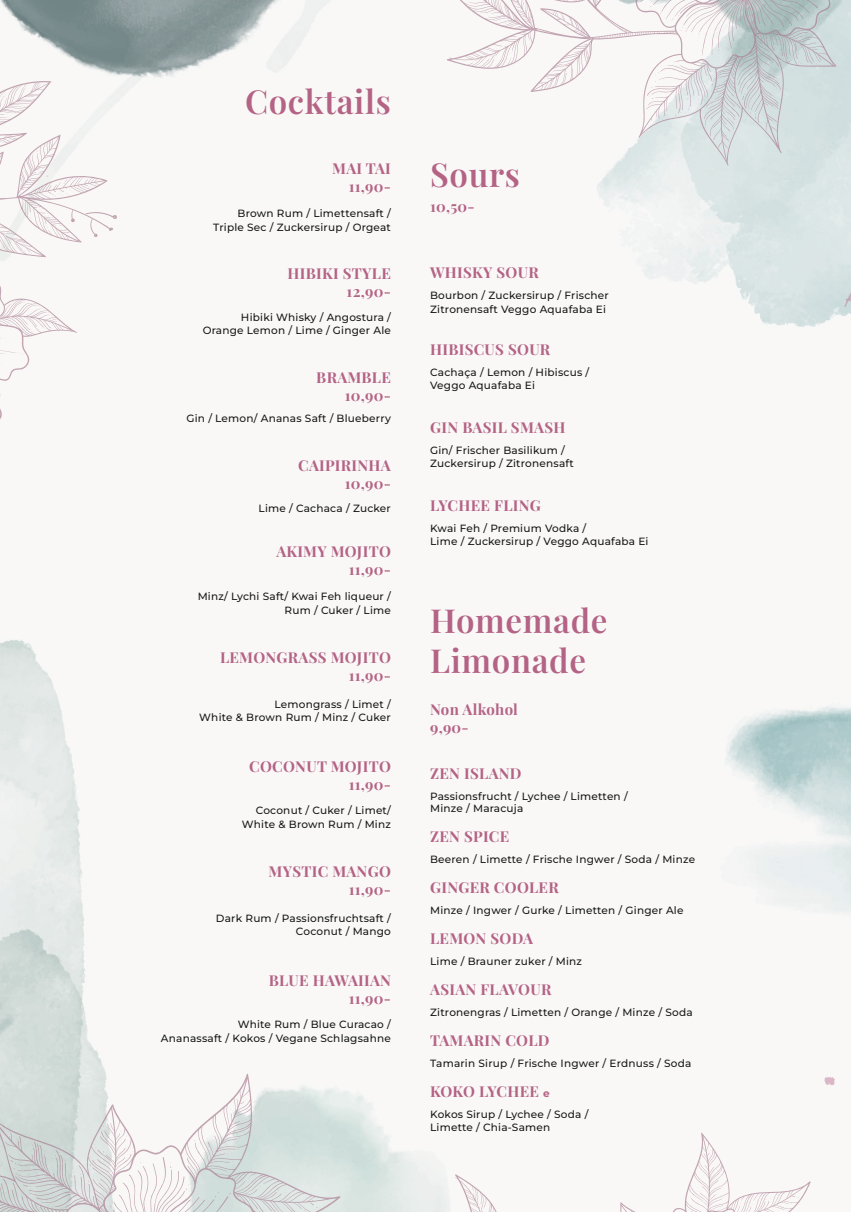
<style>
.page{position:relative;width:851px;height:1212px;background:#fff}
.page>*{position:absolute;margin:0;border:0;box-sizing:border-box;transform-origin:0 0}
.t1{font:600 33px "Playfair Display";letter-spacing:.02em;color:#b46385}
.t2{font:700 15px "Playfair Display";letter-spacing:.02em;color:#b46385}
.t3{font:700 15px "Playfair Display";letter-spacing:-.005em;color:#b46385}
.t4{font:500 10.5px "Montserrat";letter-spacing:.02em;color:#181a19}
.s1{font-family:"Montserrat";font-size:10.5px}
</style>
<div class="page">
<img style="left:0;top:0;width:850px;height:1212px">
<svg style="left:439px;top:0;width:411px;height:166px"></svg>
<svg style="left:697px;top:34px;width:2px;height:7px"></svg>
<svg style="left:680px;top:27px;width:3px;height:4px"></svg>
<svg style="left:671px;top:15px;width:8px;height:5px"></svg>
<svg style="left:769px;top:107px;width:6px;height:2px"></svg>
<svg style="left:776px;top:86px;width:5px;height:3px"></svg>
<svg style="left:771px;top:62px;width:2px;height:6px"></svg>
<svg style="left:707px;top:76px;width:15px;height:9px"></svg>
<svg style="left:687px;top:91px;width:69px;height:59px;background:#d5dcdd"></svg>
<svg style="left:675px;top:111px;width:6px;height:5px"></svg>
<svg style="left:658px;top:115px;width:9px;height:6px"></svg>
<svg style="left:651px;top:73px;width:7px;height:15px"></svg>
<svg style="left:649px;top:96px;width:4px;height:3px"></svg>
<svg style="left:789px;top:60px;width:12px;height:4px"></svg>
<svg style="left:764px;top:46px;width:11px;height:8px"></svg>
<svg style="left:818px;top:43px;width:2px;height:7px"></svg>
<svg style="left:805px;top:33px;width:7px;height:7px"></svg>
<svg style="left:581px;top:44px;width:7px;height:7px"></svg>
<svg style="left:561px;top:65px;width:12px;height:7px"></svg>
<svg style="left:499px;top:0;width:5px;height:5px"></svg>
<svg style="left:0;top:1073px;width:341px;height:139px"></svg>
<svg style="left:215px;top:1192px;width:4px;height:5px"></svg>
<svg style="left:186px;top:1184px;width:3px;height:6px"></svg>
<svg style="left:23px;top:1184px;width:11px;height:3px"></svg>
<svg style="left:11px;top:1160px;width:5px;height:9px"></svg>
<svg style="left:31px;top:1145px;width:2px;height:7px"></svg>
<svg style="left:55px;top:1152px;width:11px;height:9px"></svg>
<svg style="left:90px;top:1154px;width:5px;height:3px"></svg>
<svg style="left:121px;top:1131px;width:6px;height:6px"></svg>
<svg style="left:126px;top:1145px;width:7px;height:10px"></svg>
<svg style="left:304px;top:1202px;width:13px;height:9px"></svg>
<svg style="left:240px;top:1173px;width:48px;height:39px;background:#d5d8d8"></svg>
<svg style="left:207px;top:1132px;width:7px;height:7px"></svg>
<svg style="left:367px;top:1132px;width:455px;height:80px"></svg>
<svg style="left:113px;top:212px;width:4px;height:7px"></svg>
<svg style="left:0;top:54px;width:113px;height:463px"></svg>
<svg style="left:25px;top:302px;width:34px;height:30px"></svg>
<svg style="left:39px;top:207px;width:14px;height:11px"></svg>
<svg style="left:53px;top:180px;width:21px;height:17px"></svg>
<svg style="left:38px;top:168px;width:6px;height:5px"></svg>
<svg style="left:33px;top:151px;width:5px;height:3px"></svg>
<svg style="left:7px;top:113px;width:9px;height:5px"></svg>
<p class="t1" style="left:245px;top:76px;width:147px">Cocktails</p>
<p class="t2" style="left:332px;top:156px;width:60px">MAI TAI</p>
<p class="t2" style="left:349px;top:174px;width:44px">11,90-</p>
<p class="t4" style="left:237px;top:206px;width:155px">Brown Rum / Limettensaft /</p>
<p class="t4" style="left:213px;top:220px;width:179px">Triple Sec / Zuckersirup / Orgeat</p>
<p class="t2" style="left:287px;top:261px;width:105px">HIBIKI STYLE</p>
<p class="t2" style="left:346px;top:279px;width:46px">12,90-</p>
<p class="t4" style="left:241px;top:310px;width:151px">Hibiki Whisky / Angostura /</p>
<p class="t4" style="left:203px;top:323px;width:189px">Orange Lemon / Lime / Ginger Ale</p>
<p class="t2" style="left:316px;top:366px;width:76px">BRAMBLE</p>
<p class="t2" style="left:345px;top:384px;width:48px">10,90-</p>
<p class="t4" style="left:186px;top:411px;width:206px">Gin / Lemon/ Ananas Saft / Blueberry</p>
<p class="t2" style="left:298px;top:454px;width:94px">CAIPIRINHA</p>
<p class="t2" style="left:345px;top:472px;width:48px">10,90-</p>
<p class="t4" style="left:258px;top:501px;width:134px">Lime / Cachaca / Zucker</p>
<p class="t2" style="left:276px;top:540px;width:116px">AKIMY MOJITO</p>
<p class="t2" style="left:349px;top:558px;width:44px">11,90-</p>
<p class="t4" style="left:198px;top:589px;width:195px">Minz/ Lychi Saft/ Kwai Feh liqueur /</p>
<p class="t4" style="left:284px;top:603px;width:108px">Rum / Cuker / Lime</p>
<p class="t2" style="left:220px;top:645px;width:172px">LEMONGRASS MOJITO</p>
<p class="t2" style="left:349px;top:663px;width:44px">11,90-</p>
<p class="t4" style="left:274px;top:697px;width:118px">Lemongrass / Limet /</p>
<p class="t4" style="left:199px;top:711px;width:193px">White &amp; Brown Rum / Minz / Cuker</p>
<p class="t2" style="left:249px;top:755px;width:143px">COCONUT MOJITO</p>
<p class="t2" style="left:349px;top:773px;width:44px">11,90-</p>
<p class="t4" style="left:256px;top:803px;width:136px">Coconut / Cuker / Limet/</p>
<p class="t4" style="left:242px;top:817px;width:150px">White &amp; Brown Rum / Minz</p>
<p class="t2" style="left:268px;top:859px;width:124px">MYSTIC MANGO</p>
<p class="t2" style="left:349px;top:877px;width:44px">11,90-</p>
<p class="t4" style="left:216px;top:911px;width:176px">Dark Rum / Passionsfruchtsaft /</p>
<p class="t4" style="left:296px;top:925px;width:96px">Coconut / Mango</p>
<p class="t2" style="left:269px;top:969px;width:124px">BLUE HAWAIIAN</p>
<p class="t2" style="left:349px;top:987px;width:44px">11,90-</p>
<p class="t4" style="left:238px;top:1017px;width:155px">White Rum / Blue Curacao /</p>
<p class="t4" style="left:161px;top:1031px;width:231px">Ananassaft / Kokos / Vegane Schlagsahne</p>
<p class="t1" style="left:430px;top:149px;width:91px">Sours</p>
<p class="t2" style="left:430px;top:194px;width:46px">10,50-</p>
<p class="t2" style="left:430px;top:261px;width:110px">WHISKY SOUR</p>
<p class="t4" style="left:430px;top:288px;width:180px">Bourbon / Zuckersirup / Frischer</p>
<p class="t4" style="left:430px;top:302px;width:177px">Zitronensaft Veggo Aquafaba Ei</p>
<p class="t2" style="left:430px;top:337px;width:122px">HIBISCUS SOUR</p>
<p class="t4" style="left:430px;top:365px;width:160px">Cachaça / Lemon / Hibiscus /</p>
<p class="t4" style="left:430px;top:378px;width:106px">Veggo Aquafaba Ei</p>
<p class="t2" style="left:430px;top:415px;width:137px">GIN BASIL SMASH</p>
<p class="t4" style="left:430px;top:443px;width:136px">Gin/ Frischer Basilikum /</p>
<p class="t4" style="left:430px;top:456px;width:145px">Zuckersirup / Zitronensaft</p>
<p class="t2" style="left:430px;top:493px;width:112px">LYCHEE FLING</p>
<p class="t4" style="left:430px;top:521px;width:158px">Kwai Feh / Premium Vodka /</p>
<p class="t4" style="left:430px;top:534px;width:220px">Lime / Zuckersirup / Veggo Aquafaba Ei</p>
<p class="t1" style="left:430px;top:595px;width:179px">Homemade</p>
<p class="t1" style="left:430px;top:635px;width:157px">Limonade</p>
<p class="t2" style="left:430px;top:698px;width:89px">Non Alkohol</p>
<p class="t2" style="left:430px;top:716px;width:40px">9,90-</p>
<p class="t2" style="left:430px;top:761px;width:93px">ZEN ISLAND</p>
<p class="t4" style="left:430px;top:789px;width:199px">Passionsfrucht / Lychee / Limetten /</p>
<p class="t4" style="left:430px;top:801px;width:95px">Minze / Maracuja</p>
<p class="t2" style="left:430px;top:824px;width:81px">ZEN SPICE</p>
<p class="t4" style="left:430px;top:852px;width:266px">Beeren / Limette / Frische Ingwer / Soda / Minze</p>
<p class="t2" style="left:430px;top:875px;width:130px">GINGER COOLER</p>
<p class="t4" style="left:430px;top:903px;width:255px">Minze / Ingwer / Gurke / Limetten / Ginger Ale</p>
<p class="t2" style="left:430px;top:926px;width:105px">LEMON SODA</p>
<p class="t4" style="left:430px;top:954px;width:153px">Lime / Brauner zuker / Minz</p>
<p class="t2" style="left:430px;top:977px;width:123px">ASIAN FLAVOUR</p>
<p class="t4" style="left:430px;top:1005px;width:264px">Zitronengras / Limetten / Orange / Minze / Soda</p>
<p class="t2" style="left:430px;top:1028px;width:121px">TAMARIN COLD</p>
<p class="t4" style="left:430px;top:1056px;width:263px">Tamarin Sirup / Frische Ingwer / Erdnuss / Soda</p>
<p class="t3" style="left:430px;top:1079px;width:121px">KOKO LYCHEE <span class="s1">e</span></p>
<p class="t4" style="left:430px;top:1107px;width:160px">Kokos Sirup / Lychee / Soda /</p>
<p class="t4" style="left:430px;top:1120px;width:122px">Limette / Chia-Samen</p>
</div>
